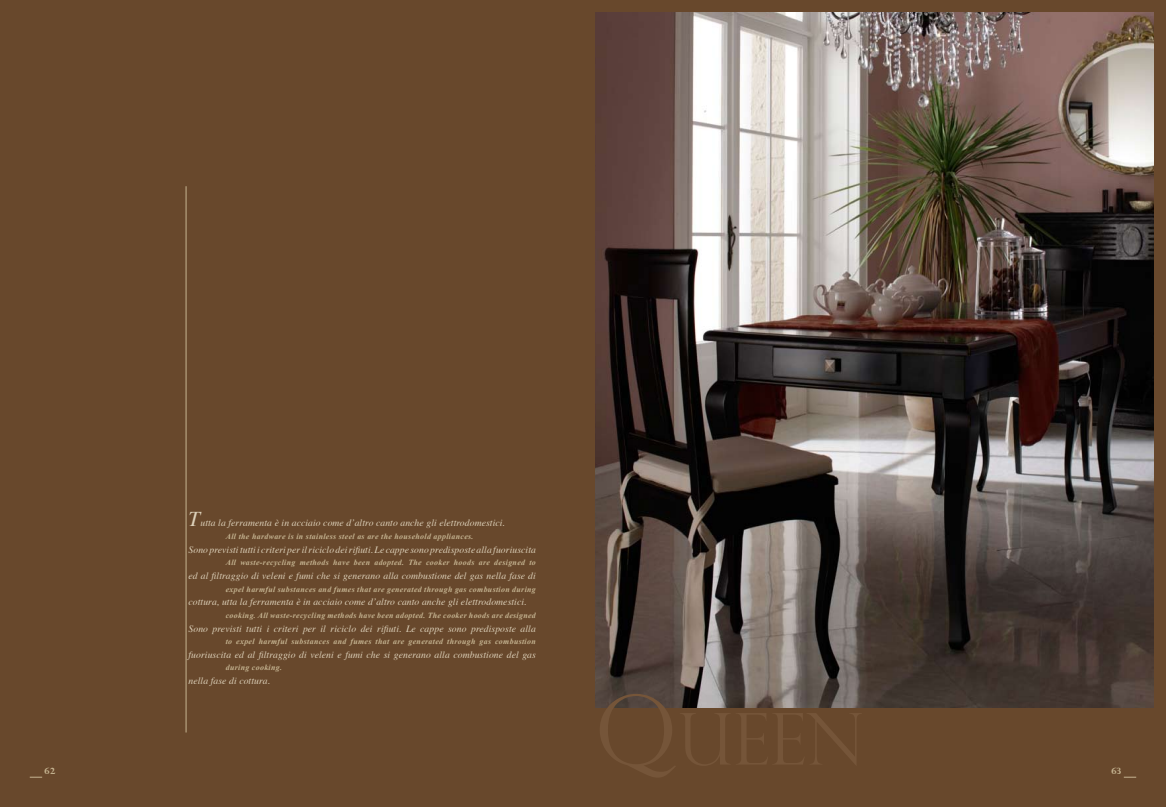
<style>
.page{position:relative;width:1166px;height:807px;background:#fff}
.page>*{position:absolute;margin:0;border:0;box-sizing:border-box;transform-origin:0 0}
.t1{font:italic 9.62px "Times";letter-spacing:.01em;color:#ddd1ba}
.t2{font:700 8.75px "Perpetua Titling";color:#c6b592}
.t3{font:italic 700 7.88px "Times New Roman";letter-spacing:.045em;color:#c6b592}
.s1{font-size:21px}
</style>
<div class="page">
<div style="left:0;top:0;width:1166px;height:806px;background:#68482c"></div>
<img style="left:595px;top:12px;width:558px;height:695px">
<hr style="left:186px;top:186px;width:1px;height:546px;background:#c6b592">
<svg style="left:30px;top:776px;width:12px;height:1px"></svg>
<svg style="left:1124px;top:776px;width:12px;height:1px"></svg>
<p class="t1" style="left:189px;top:514px;width:318px"><span class="s1">T</span>utta la ferramenta è in acciaio come d’altro canto anche gli elettrodomestici.</p>
<p class="t1" style="left:189px;top:540px;width:349px">Sono previsti tutti i criteri per il riciclo dei rifiuti. Le cappe sono predisposte alla fuoriuscita</p>
<p class="t1" style="left:189px;top:566px;width:349px">ed al filtraggio di veleni e fumi che si generano alla combustione del gas nella fase di</p>
<p class="t1" style="left:189px;top:593px;width:340px">cottura, utta la ferramenta è in acciaio come d’altro canto anche gli elettrodomestici.</p>
<p class="t1" style="left:189px;top:619px;width:349px">Sono previsti tutti i criteri per il riciclo dei rifiuti. Le cappe sono predisposte alla</p>
<p class="t1" style="left:189px;top:645px;width:349px">fuoriuscita ed al filtraggio di veleni e fumi che si generano alla combustione del gas</p>
<p class="t1" style="left:189px;top:671px;width:83px">nella fase di cottura.</p>
<p class="t3" style="left:226px;top:531px;width:249px">All the hardware is in stainless steel as are the household appliances.</p>
<p class="t3" style="left:226px;top:557px;width:312px">All waste-recycling methods have been adopted. The cooker hoods are designed to</p>
<p class="t3" style="left:226px;top:584px;width:312px">expel harmful substances and fumes that are generated through gas combustion during</p>
<p class="t3" style="left:226px;top:610px;width:312px">cooking. All waste-recycling methods have been adopted. The cooker hoods are designed</p>
<p class="t3" style="left:226px;top:636px;width:312px">to expel harmful substances and fumes that are generated through gas combustion</p>
<p class="t3" style="left:226px;top:662px;width:58px">during cooking.</p>
<p class="t2" style="left:45px;top:764px;width:12px">62</p>
<p class="t2" style="left:1111px;top:764px;width:11px">63</p>
</div>
